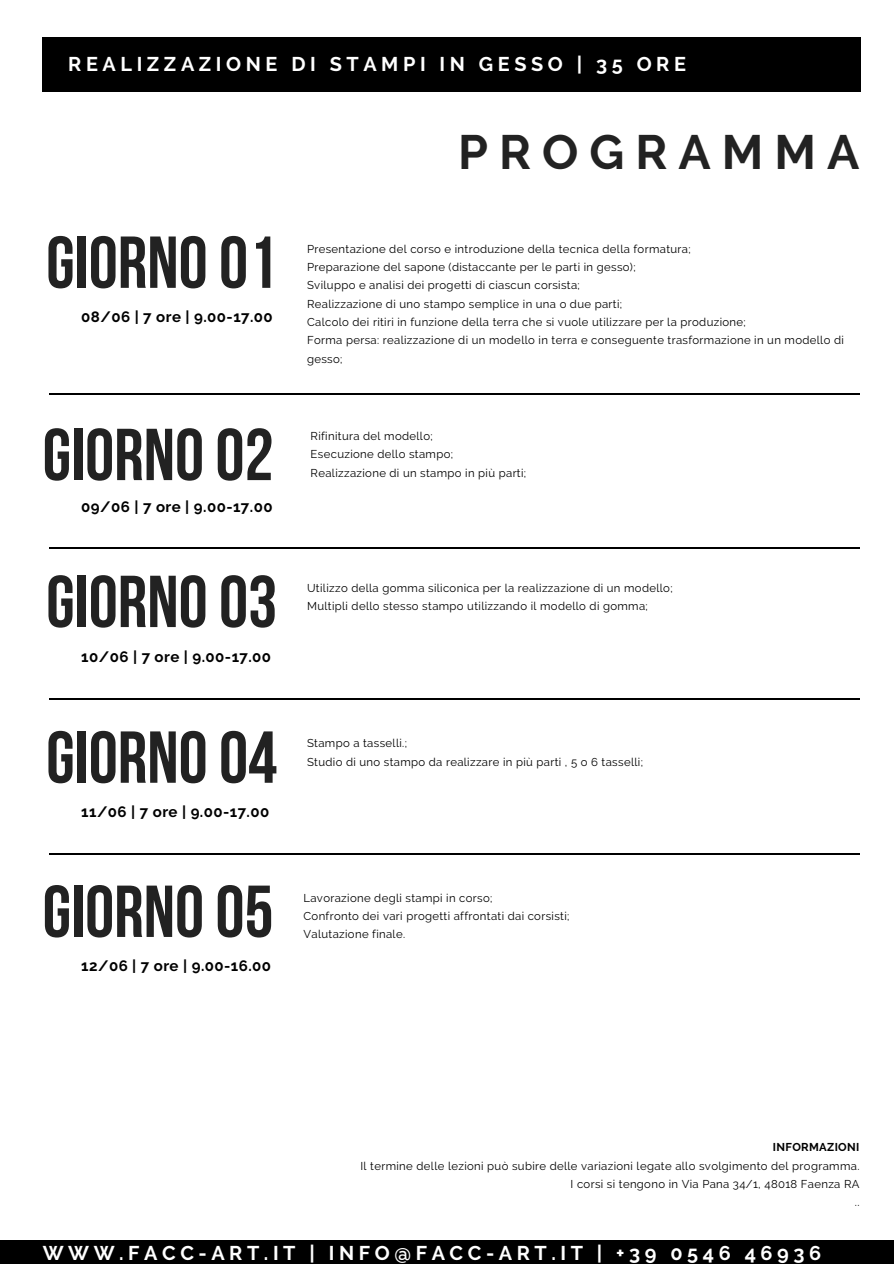
<style>
.page{position:relative;width:894px;height:1264px;background:#fff}
.page>*{position:absolute;margin:0;border:0;box-sizing:border-box;transform-origin:0 0}
.t1{font:700 73.35px "Bebas Neue";color:#222}
.t2{font:700 48px "Raleway";letter-spacing:.23em;color:#222}
.t3{font:700 19.8px "Raleway";letter-spacing:.23em;color:#fff}
.t4{font:700 15px "Raleway";letter-spacing:.03em;color:#000}
.t5{font:11.4px/18.3px "Raleway";letter-spacing:.03em;color:#000}
.t6{font:700 11.4px "Raleway";letter-spacing:.03em;color:#000}
</style>
<div class="page">
<div style="left:43px;top:38px;width:817px;height:54px;background:#000"></div>
<hr style="left:50px;top:393px;width:809px;height:1px;background:#000">
<div style="left:0;top:1240px;width:893px;height:23px;background:#000"></div>
<hr style="left:50px;top:547px;width:809px;height:1px;background:#000">
<hr style="left:50px;top:698px;width:809px;height:1px;background:#000">
<hr style="left:50px;top:853px;width:809px;height:1px;background:#000">
<h3 class="t3" style="left:68px;top:53px;width:619px">REALIZZAZIONE DI STAMPI IN GESSO | 35 ORE</h3>
<h2 class="t2" style="left:458px;top:124px;width:402px">PROGRAMMA</h2>
<h1 class="t1" style="left:46px;top:233px;width:232px">GIORNO01</h1>
<p class="t5" style="left:307px;top:239px;width:538px">Presentazione del corso e introduzione della tecnica della formatura;<br>Preparazione del sapone (distaccante per le parti in gesso);<br>Sviluppo e analisi dei progetti di ciascun corsista;<br>Realizzazione di uno stampo semplice in una o due parti;<br>Calcolo dei ritiri in funzione della terra che si vuole utilizzare per la produzione;<br>Forma persa: realizzazione di un modello in terra e conseguente trasformazione in un modello di gesso;</p>
<h3 class="t4" style="left:81px;top:308px;width:193px">08/06 | 7 ore | 9.00-17.00</h3>
<h1 class="t1" style="left:43px;top:425px;width:232px">GIORNO02</h1>
<p class="t5" style="left:310px;top:427px;width:217px">Rifinitura del modello;<br>Esecuzione dello stampo;<br>Realizzazione di un stampo in più parti;</p>
<h3 class="t4" style="left:81px;top:497px;width:193px">09/06 | 7 ore | 9.00-17.00</h3>
<h1 class="t1" style="left:46px;top:572px;width:232px">GIORNO03</h1>
<p class="t5" style="left:307px;top:578px;width:367px">Utilizzo della gomma siliconica per la realizzazione di un modello;<br>Multipli dello stesso stampo utilizzando il modello di gomma;</p>
<h3 class="t4" style="left:81px;top:647px;width:191px">10/06 | 7 ore | 9.00-17.00</h3>
<h1 class="t1" style="left:46px;top:727px;width:232px">GIORNO04</h1>
<p class="t5" style="left:307px;top:734px;width:337px">Stampo a tasselli.;<br>Studio di uno stampo da realizzare in più parti , 5 o 6 tasselli;</p>
<h3 class="t4" style="left:81px;top:803px;width:189px">11/06 | 7 ore | 9.00-17.00</h3>
<h1 class="t1" style="left:43px;top:881px;width:232px">GIORNO05</h1>
<p class="t5" style="left:303px;top:888px;width:267px">Lavorazione degli stampi in corso;<br>Confronto dei vari progetti affrontati dai corsisti;<br>Valutazione finale.</p>
<h3 class="t4" style="left:81px;top:957px;width:191px">12/06 | 7 ore | 9.00-16.00</h3>
<p class="t6" style="left:772px;top:1140px;width:88px">INFORMAZIONI</p>
<p class="t5" style="left:360px;top:1156px;width:500px;text-align:right">Il termine delle lezioni può subire delle variazioni legate allo svolgimento del programma.<br>I corsi si tengono in Via Pana 34/1, 48018 Faenza RA<br>..</p>
<h3 class="t3" style="left:43px;top:1241px;width:779px">WWW.FACC-ART.IT | INFO@FACC-ART.IT | +39 0546 46936</h3>
</div>
